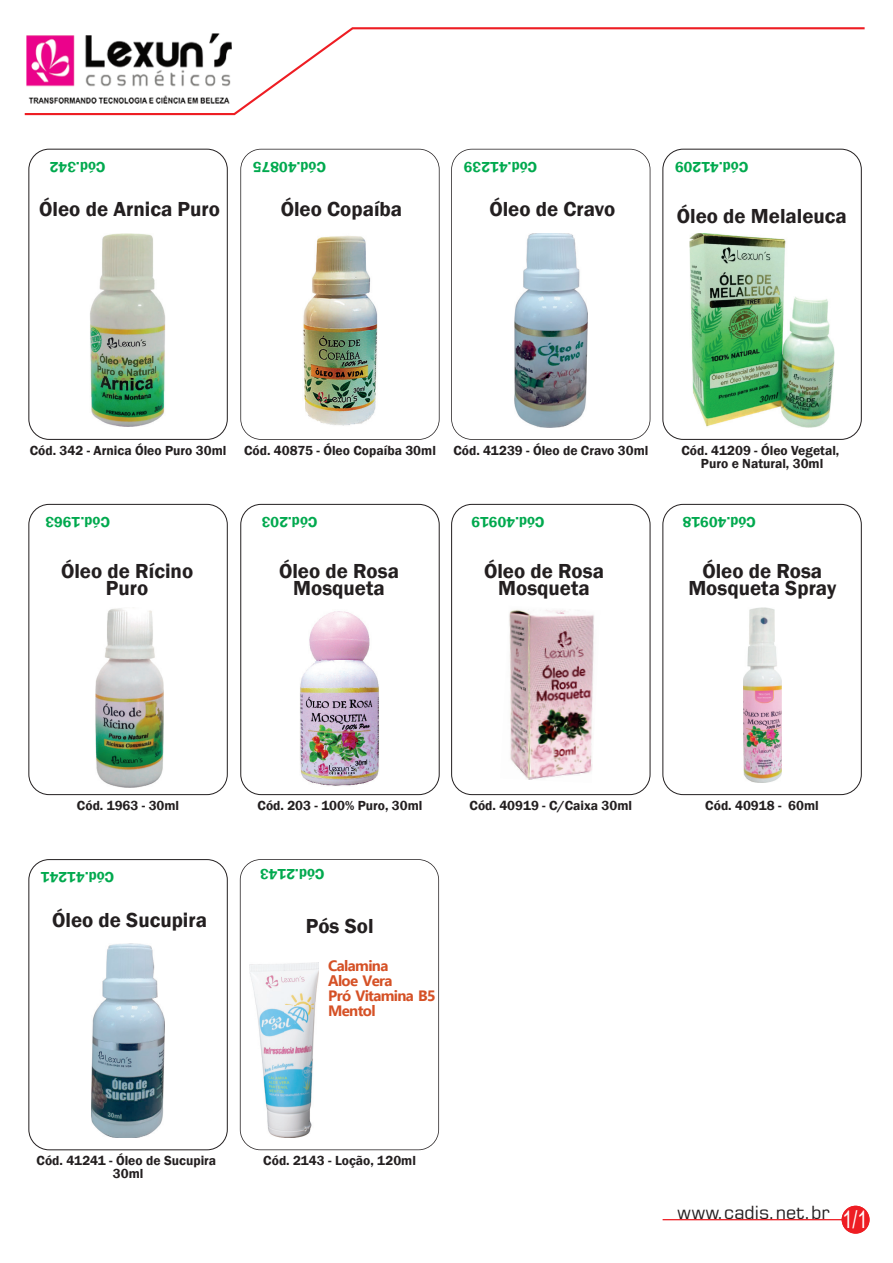
<style>
.page{position:relative;width:893px;height:1263px;background:#fff}
.page>*{position:absolute;margin:0;border:0;box-sizing:border-box;transform-origin:0 0}
.t1{font:600 20.85px/17px "Franklin Gothic";color:#231f20;text-align:center}
.t2{font:18px "Square 721 BT";color:#231f20}
.t3{font:600 15px "Franklin Gothic";color:#00a94e}
.t4{font:700 15px/15px "Ebrima";letter-spacing:-.045em;color:#d55126}
.t5{font:600 13.5px/13px "Franklin Gothic";color:#231f20;text-align:center}
.s1{font-family:"Arial";font-size:24.3px;color:#fff}
</style>
<div class="page">
<div style="left:240px;top:504px;width:200px;height:291px;border:1px solid #231f20;border-radius:20px"></div>
<hr style="left:663px;top:1219px;width:198px;height:1px;background:#ee1d23">
<div style="left:842px;top:1206px;width:27px;height:27px;background:#ee1d23;border-radius:14px"></div>
<svg style="left:24px;top:27px;width:841px;height:89px"></svg>
<div style="left:451px;top:504px;width:199px;height:291px;border:1px solid #231f20;border-radius:20px"></div>
<svg style="left:240px;top:859px;width:199px;height:291px"></svg>
<img style="left:24px;top:32px;width:211px;height:74px">
<img style="left:300px;top:611px;width:79px;height:175px">
<div style="left:28px;top:504px;width:200px;height:291px;border:1px solid #231f20;border-radius:20px"></div>
<img style="left:509px;top:609px;width:85px;height:171px">
<div style="left:662px;top:504px;width:200px;height:291px;border:1px solid #231f20;border-radius:20px"></div>
<div style="left:662px;top:149px;width:200px;height:291px;border:1px solid #231f20;border-radius:20px"></div>
<img style="left:690px;top:233px;width:144px;height:194px">
<div style="left:28px;top:149px;width:200px;height:291px;border:1px solid #231f20;border-radius:20px"></div>
<img style="left:250px;top:962px;width:69px;height:175px">
<img style="left:90px;top:234px;width:76px;height:193px">
<svg style="left:240px;top:149px;width:200px;height:291px"></svg>
<img style="left:303px;top:234px;width:74px;height:193px">
<svg style="left:451px;top:149px;width:199px;height:291px"></svg>
<img style="left:515px;top:233px;width:72px;height:194px">
<div style="left:28px;top:859px;width:200px;height:291px;border:1px solid #231f20;border-radius:20px"></div>
<img style="left:92px;top:943px;width:73px;height:195px">
<img style="left:743px;top:608px;width:38px;height:174px">
<img style="left:96px;top:608px;width:68px;height:180px">
<p class="t3" style="left:105px;top:176px;width:57px;rotate:-180deg">Cód.342</p>
<h1 class="t1" style="left:39px;top:201px;width:182px">Óleo de Arnica Puro</h1>
<p class="t3" style="left:326px;top:176px;width:75px;rotate:-180deg">Cód.40875</p>
<h1 class="t1" style="left:281px;top:201px;width:123px">Óleo Copaíba</h1>
<p class="t3" style="left:537px;top:176px;width:75px;rotate:-180deg">Cód.41239</p>
<h1 class="t1" style="left:489px;top:201px;width:127px">Óleo de Cravo</h1>
<p class="t3" style="left:748px;top:176px;width:75px;rotate:-180deg">Cód.41209</p>
<h1 class="t1" style="left:677px;top:207px;width:172px">Óleo de Melaleuca</h1>
<p class="t5" style="left:30px;top:444px;width:198px">Cód. 342 - Arnica Óleo Puro 30ml</p>
<p class="t5" style="left:244px;top:444px;width:193px">Cód. 40875 - Óleo Copaíba 30ml</p>
<p class="t5" style="left:453px;top:444px;width:197px">Cód. 41239 - Óleo de Cravo 30ml</p>
<p class="t3" style="left:110px;top:531px;width:66px;rotate:-180deg">Cód.1963</p>
<h1 class="t1" style="left:61px;top:563px;width:134px">Óleo de Rícino<br>Puro</h1>
<p class="t3" style="left:317px;top:531px;width:57px;rotate:-180deg">Cód.203</p>
<h1 class="t1" style="left:279px;top:563px;width:121px">Óleo de Rosa<br>Mosqueta</h1>
<p class="t3" style="left:545px;top:531px;width:75px;rotate:-180deg">Cód.40919</p>
<h1 class="t1" style="left:484px;top:563px;width:121px">Óleo de Rosa<br>Mosqueta</h1>
<p class="t5" style="left:681px;top:444px;width:159px">Cód. 41209 - Óleo Vegetal,<br>Puro e Natural, 30ml</p>
<p class="t3" style="left:756px;top:531px;width:75px;rotate:-180deg">Cód.40918</p>
<h1 class="t1" style="left:688px;top:563px;width:149px">Óleo de Rosa<br>Mosqueta Spray</h1>
<p class="t5" style="left:77px;top:799px;width:104px">Cód. 1963 - 30ml</p>
<p class="t3" style="left:114px;top:886px;width:75px;rotate:-180deg">Cód.41241</p>
<h1 class="t1" style="left:52px;top:912px;width:156px">Óleo de Sucupira</h1>
<p class="t5" style="left:258px;top:799px;width:166px">Cód. 203 - 100% Puro, 30ml</p>
<p class="t3" style="left:324px;top:883px;width:66px;rotate:-180deg">Cód.2143</p>
<h1 class="t1" style="left:306px;top:918px;width:69px">Pós Sol</h1>
<p class="t4" style="left:328px;top:957px;width:109px">Calamina<br>Aloe Vera<br>Pró Vitamina B5<br>Mentol</p>
<p class="t5" style="left:469px;top:799px;width:164px">Cód. 40919 - C/Caixa 30ml</p>
<p class="t5" style="left:705px;top:799px;width:115px">Cód. 40918 - 60ml</p>
<p class="t5" style="left:37px;top:1154px;width:181px">Cód. 41241 - Óleo de Sucupira<br>30ml</p>
<p class="t5" style="left:263px;top:1154px;width:154px">Cód. 2143 - Loção, 120ml</p>
<h2 class="t2" style="left:677px;top:1201px;width:192px">www.cadis.net.br <span class="s1">1/1</span></h2>
</div>
